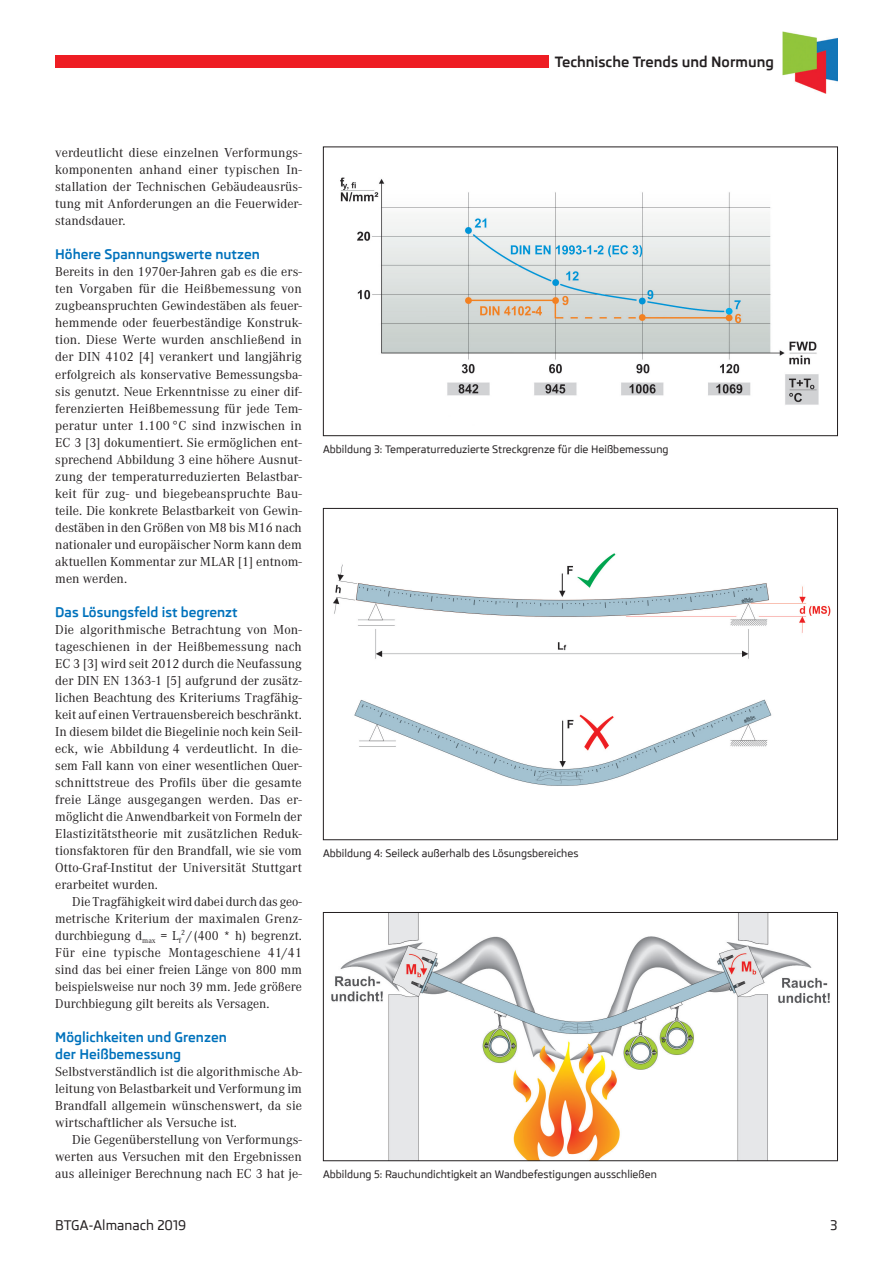
<style>
.page{position:relative;width:893px;height:1263px;background:#fff}
.page>*{position:absolute;margin:0;border:0;box-sizing:border-box;transform-origin:0 0}
.t1{font:700 14.4px "Skoda Pro";color:#231f20}
.t2{font:13.5px/17px "Corporate A";color:#231f20;text-align:justify}
.t3{font:700 13.5px/17px "Skoda Pro";color:#0072bc}
.t4{font:500 13.5px "Skoda Pro";color:#231f20}
.t5{font:500 10.5px "Skoda Pro";color:#231f20}
</style>
<div class="page">
<div style="left:55px;top:56px;width:494px;height:12px;background:#ee1d23"></div>
<img style="left:783px;top:32px;width:55px;height:61px">
<img style="left:333px;top:553px;width:498px;height:233px">
<img style="left:340px;top:177px;width:479px;height:228px">
<div style="left:323px;top:147px;width:515px;height:289px;border:1px solid #231f20"></div>
<img style="left:331px;top:914px;width:499px;height:245px">
<div style="left:323px;top:912px;width:515px;height:249px;border:1px solid #231f20"></div>
<p class="t1" style="left:555px;top:53px;width:221px">Technische Trends und Normung</p>
<p class="t2" style="left:55px;top:145px;width:248px">verdeutlicht diese einzelnen Verformungs&shy;komponenten anhand einer typischen In&shy;stallation der Technischen Gebäudeausrüs&shy;tung mit Anforderungen an die Feuerwider&shy;standsdauer.</p>
<p class="t3" style="left:55px;top:246px;width:206px">Höhere Spannungswerte nutzen</p>
<p class="t2" style="left:55px;top:264px;width:248px">Bereits in den 1970er-Jahren gab es die ers&shy;ten Vorgaben für die Heißbemessung von zugbeanspruchten Gewindestäben als feuer&shy;hemmende oder feuerbeständige Konstruk&shy;tion. Diese Werte wurden anschließend in der DIN 4102 [4] verankert und langjährig erfolgreich als konservative Bemessungsba&shy;sis genutzt. Neue Erkenntnisse zu einer dif&shy;ferenzierten Heißbemessung für jede Tem&shy;peratur unter 1.100 °C sind inzwischen in EC 3 [3] dokumentiert. Sie ermöglichen ent&shy;sprechend Abbildung 3 eine höhere Ausnut&shy;zung der temperaturreduzierten Belastbar&shy;keit für zug- und biegebeanspruchte Bau&shy;teile. Die konkrete Belastbarkeit von Gewin&shy;destäben in den Größen von M8 bis M16 nach nationaler und europäischer Norm kann dem aktuellen Kommentar zur MLAR [1] entnom&shy;men werden.</p>
<p class="t3" style="left:55px;top:603px;width:184px">Das Lösungsfeld ist begrenzt</p>
<p class="t2" style="left:55px;top:621px;width:248px">Die algorithmische Betrachtung von Mon&shy;tageschienen in der Heißbemessung nach EC 3 [3] wird seit 2012 durch die Neufassung der DIN EN 1363-1 [5] aufgrund der zusätz&shy;lichen Beachtung des Kriteriums Tragfähig&shy;keit auf einen Vertrauensbereich beschränkt.<br>In diesem bildet die Biegelinie noch kein Seil&shy;eck, wie Abbildung 4 verdeutlicht. In die&shy;sem Fall kann von einer wesentlichen Quer&shy;schnittstreue des Profils über die gesamte freie Länge ausgegangen werden. Das er&shy;möglicht die Anwendbarkeit von Formeln der Elastizitätstheorie mit zusätzlichen Reduk&shy;tionsfaktoren für den Brandfall, wie sie vom Otto-Graf-Institut der Universität Stuttgart erarbeitet wurden.</p>
<p class="t2" style="left:55px;top:893px;width:248px;text-indent:17px">Die Tragfähigkeit wird dabei durch das geo&shy;metrische Kriterium der maximalen Grenz&shy;durchbiegung d<sub>max</sub> = L<sub>f</sub><sup>2</sup> / (400 * h) begrenzt.<br>Für eine typische Montageschiene 41/41 sind das bei einer freien Länge von 800 mm beispielsweise nur noch 39 mm. Jede größere Durchbiegung gilt bereits als Versagen.</p>
<p class="t3" style="left:55px;top:1028px;width:173px">Möglichkeiten und Grenzen der Heißbemessung</p>
<p class="t2" style="left:55px;top:1063px;width:248px">Selbstverständlich ist die algorithmische Ab&shy;leitung von Belastbarkeit und Verformung im Brandfall allgemein wünschenswert, da sie wirtschaftlicher als Versuche ist.</p>
<p class="t2" style="left:55px;top:1131px;width:248px;text-indent:17px">Die Gegenüberstellung von Verformungs&shy;werten aus Versuchen mit den Ergebnissen aus alleiniger Berechnung nach EC 3 hat je-</p>
<p class="t5" style="left:323px;top:443px;width:347px">Abbildung 3: Temperaturreduzierte Streckgrenze für die Heißbemessung</p>
<p class="t5" style="left:323px;top:847px;width:257px">Abbildung 4: Seileck außerhalb des Lösungsbereiches</p>
<p class="t5" style="left:323px;top:1168px;width:335px">Abbildung 5: Rauchundichtigkeit an Wandbefestigungen ausschließen</p>
<p class="t4" style="left:55px;top:1217px;width:133px">BTGA-Almanach 2019</p>
<p class="t4" style="left:830px;top:1217px;width:9px">3</p>
</div>
